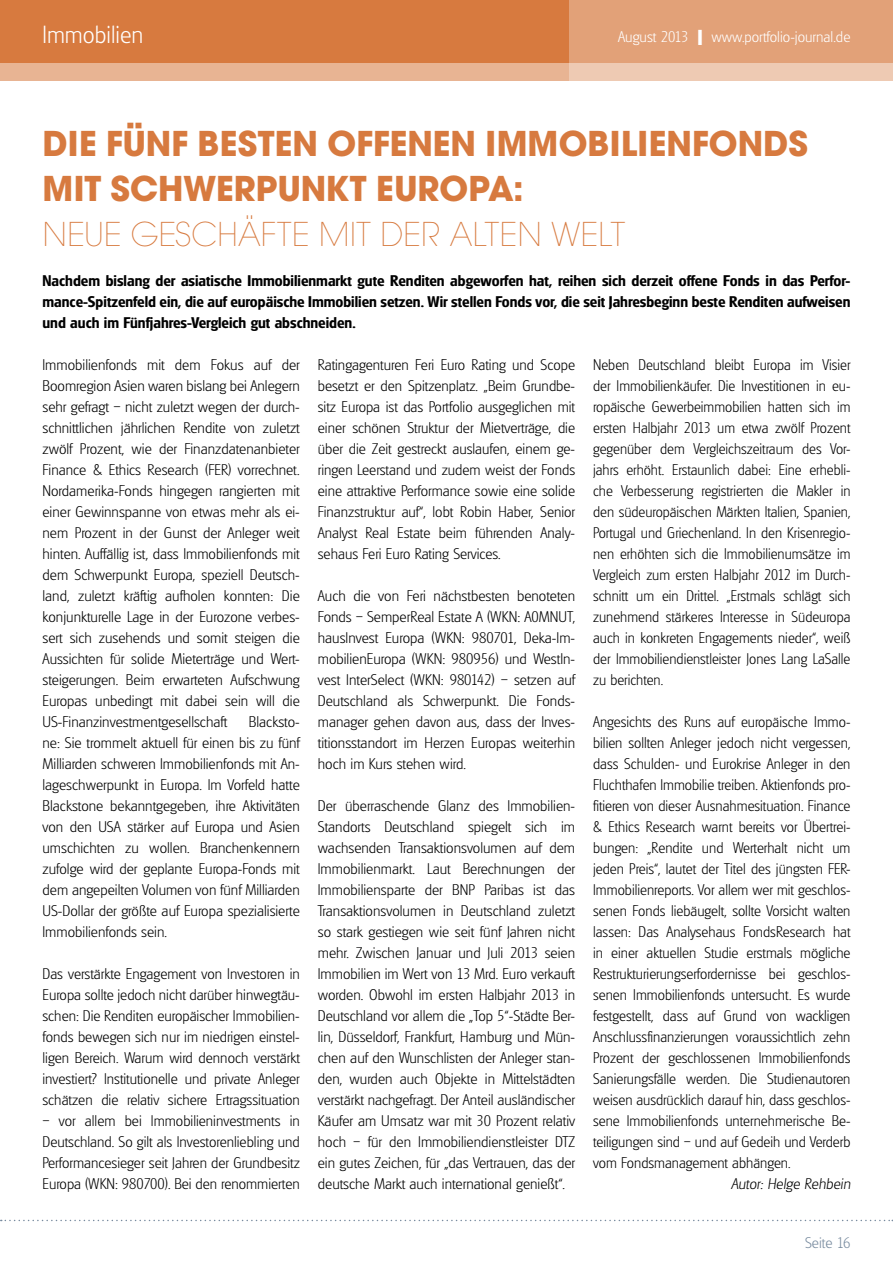
<style>
.page{position:relative;width:893px;height:1263px;background:#fff}
.page>*{position:absolute;margin:0;border:0;box-sizing:border-box;transform-origin:0 0}
.t1{font:700 37.5px/45px "Avignon";color:#d77a3f}
.t2{font:200 36px "Avignon";color:#d77a3f}
.t3{font:200 24px "Glasgow Serial";color:#fff}
.t4{font:200 15px/21px "Glasgow Serial";color:#000;text-align:justify}
.t5{font:200 15px/21px "Glasgow Serial";color:#000;text-align:justify;scale:.96 1}
.t6{font:700 15px/21px "Glasgow Serial";color:#000;text-align:justify}
.t7{font:200 15px "Glasgow Serial";color:#fff}
.t8{font:italic 200 15px "Glasgow Serial";color:#000}
.t9{font:200 15px "Glasgow Serial";color:#788b9f}
.s1{font-weight:700;font-size:21px}
</style>
<div class="page">
<svg style="left:1px;top:1220px;width:892px;height:1px"></svg>
<div style="left:0;top:0;width:893px;height:81px;background:#d77a3f"></div>
<div style="left:0;top:64px;width:893px;height:17px;background:#e8b493"></div>
<svg style="left:570px;top:0;width:323px;height:81px;background:#e4aa85"></svg>
<h3 class="t3" style="left:43px;top:20px;width:102px">Immobilien</h3>
<p class="t7" style="left:711px;top:27px;width:141px">www.portfolio-journal.de</p>
<p class="t7" style="left:618px;top:27px;width:86px">August 2013 <span class="s1">I</span></p>
<h1 class="t1" style="left:43px;top:120px;width:767px">DIE FÜNF BESTEN OFFENEN IMMOBILIENFONDS<br>MIT SCHWERPUNKT EUROPA:</h1>
<h2 class="t2" style="left:43px;top:214px;width:584px">NEUE GESCHÄFTE MIT DER ALTEN WELT</h2>
<p class="t6" style="left:43px;top:270px;width:809px">Nachdem bislang der asiatische Immobilienmarkt gute Renditen abgeworfen hat, reihen sich derzeit offene Fonds in das Perfor&shy;mance-Spitzenfeld ein, die auf europäische Immobilien setzen. Wir stellen Fonds vor, die seit Jahresbeginn beste Renditen aufweisen und auch im Fünfjahres-Vergleich gut abschneiden.</p>
<p class="t4" style="left:43px;top:354px;width:259px">Immobilienfonds mit dem Fokus auf der Boomregion Asien waren bislang bei Anlegern sehr gefragt – nicht zuletzt wegen der durch&shy;schnittlichen jährlichen Rendite von zuletzt zwölf Prozent, wie der Finanzdatenanbieter Finance &amp; Ethics Research (FER) vorrechnet.<br>Nordamerika-Fonds hingegen rangierten mit einer Gewinnspanne von etwas mehr als ei&shy;nem Prozent in der Gunst der Anleger weit hinten. Auffällig ist, dass Immobilienfonds mit dem Schwerpunkt Europa, speziell Deutsch&shy;land, zuletzt kräftig aufholen konnten: Die konjunkturelle Lage in der Eurozone verbes&shy;sert sich zusehends und somit steigen die Aussichten für solide Mieterträge und Wert&shy;steigerungen. Beim erwarteten Aufschwung Europas unbedingt mit dabei sein will die US-Finanzinvestmentgesellschaft</p>
<p class="t4" style="left:43px;top:711px;width:259px;text-indent:206px">Blacksto&shy;ne: Sie trommelt aktuell für einen bis zu fünf Milliarden schweren Immobilienfonds mit An&shy;lageschwerpunkt in Europa. Im Vorfeld hatte Blackstone bekanntgegeben, ihre Aktivitäten von den USA stärker auf Europa und Asien umschichten zu wollen. Branchenkennern zufolge wird der geplante Europa-Fonds mit dem angepeilten Volumen von fünf Milliarden US-Dollar der größte auf Europa spezialisierte Immobilienfonds sein.</p>
<p class="t4" style="left:43px;top:963px;width:259px">Das verstärkte Engagement von Investoren in Europa sollte jedoch nicht darüber hinwegtäu&shy;schen: Die Renditen europäischer Immobilien&shy;fonds bewegen sich nur im niedrigen einstel&shy;ligen Bereich. Warum wird dennoch verstärkt investiert? Institutionelle und private Anleger schätzen die relativ sichere Ertragssituation</p>
<p class="t4" style="left:43px;top:1110px;width:259px">– vor allem bei Immobilieninvestments in Deutschland. So gilt als Investorenliebling und Performancesieger seit Jahren der Grundbesitz Europa (WKN: 980700). Bei den renommierten</p>
<p class="t4" style="left:318px;top:354px;width:259px">Ratingagenturen Feri Euro Rating und Scope besetzt er den Spitzenplatz. „Beim Grundbe&shy;sitz Europa ist das Portfolio ausgeglichen mit einer schönen Struktur der Mietverträge, die über die Zeit gestreckt auslaufen, einem ge&shy;ringen Leerstand und zudem weist der Fonds eine attraktive Performance sowie eine solide Finanzstruktur auf“, lobt Robin Haber, Senior Analyst Real Estate beim führenden Analy&shy;sehaus Feri Euro Rating Services.</p>
<p class="t4" style="left:318px;top:585px;width:259px">Auch die von Feri nächstbesten benoteten Fonds – SemperReal Estate A (WKN: A0MNUT, hausInvest Europa (WKN: 980701, Deka-Im&shy;mobilienEuropa (WKN: 980956) und WestIn&shy;vest InterSelect (WKN: 980142) – setzen auf Deutschland als Schwerpunkt. Die Fonds&shy;manager gehen davon aus, dass der Inves&shy;titionsstandort im Herzen Europas weiterhin hoch im Kurs stehen wird.</p>
<p class="t4" style="left:318px;top:795px;width:259px">Der überraschende Glanz des Immobilien-Standorts Deutschland spiegelt sich im wachsenden Transaktionsvolumen auf dem Immobilienmarkt. Laut Berechnungen der Immobiliensparte der BNP Paribas ist das Transaktionsvolumen in Deutschland zuletzt so stark gestiegen wie seit fünf Jahren nicht mehr. Zwischen Januar und Juli 2013 seien Immobilien im Wert von 13 Mrd. Euro verkauft worden. Obwohl im ersten Halbjahr 2013 in Deutschland vor allem die „Top 5“-Städte Ber&shy;lin, Düsseldorf, Frankfurt, Hamburg und Mün&shy;chen auf den Wunschlisten der Anleger stan&shy;den, wurden auch Objekte in Mittelstädten verstärkt nachgefragt. Der Anteil ausländischer Käufer am Umsatz war mit 30 Prozent relativ hoch – für den Immobiliendienstleister DTZ ein gutes Zeichen, für „das Vertrauen, das der deutsche Markt auch international genießt“.</p>
<p class="t5" style="left:593px;top:354px;width:270px">Neben Deutschland bleibt Europa im Visier der Immobilienkäufer. Die Investitionen in eu&shy;ropäische Gewerbeimmobilien hatten sich im ersten Halbjahr 2013 um etwa zwölf Prozent gegenüber dem Vergleichszeitraum des Vor&shy;jahrs erhöht. Erstaunlich dabei: Eine erhebli&shy;che Verbesserung registrierten die Makler in den südeuropäischen Märkten Italien, Spanien, Portugal und Griechenland. In den Krisenregio&shy;nen erhöhten sich die Immobilienumsätze im Vergleich zum ersten Halbjahr 2012 im Durch&shy;schnitt um ein Drittel. „Erstmals schlägt sich zunehmend stärkeres Interesse in Südeuropa auch in konkreten Engagements nieder“, weiß der Immobiliendienstleister Jones Lang LaSalle zu berichten.</p>
<p class="t4" style="left:593px;top:711px;width:259px">Angesichts des Runs auf europäische Immo&shy;bilien sollten Anleger jedoch nicht vergessen, dass Schulden- und Eurokrise Anleger in den Fluchthafen Immobilie treiben. Aktienfonds pro&shy;fitieren von dieser Ausnahmesituation. Finance &amp; Ethics Research warnt bereits vor Übertrei&shy;bungen: „Rendite und Werterhalt nicht um jeden Preis“, lautet der Titel des jüngsten FER-Immobilienreports. Vor allem wer mit geschlos&shy;senen Fonds liebäugelt, sollte Vorsicht walten lassen: Das Analysehaus FondsResearch hat in einer aktuellen Studie erstmals mögliche Restrukturierungserfordernisse bei geschlos&shy;senen Immobilienfonds untersucht. Es wurde festgestellt, dass auf Grund von wackligen Anschlussfinanzierungen voraussichtlich zehn Prozent der geschlossenen Immobilienfonds Sanierungsfälle werden. Die Studienautoren weisen ausdrücklich darauf hin, dass geschlos&shy;sene Immobilienfonds unternehmerische Be&shy;teiligungen sind – und auf Gedeih und Verderb vom Fondsmanagement abhängen.</p>
<p class="t8" style="left:731px;top:1175px;width:121px">Autor: Helge Rehbein</p>
<p class="t9" style="left:805px;top:1234px;width:47px">Seite 16</p>
</div>
